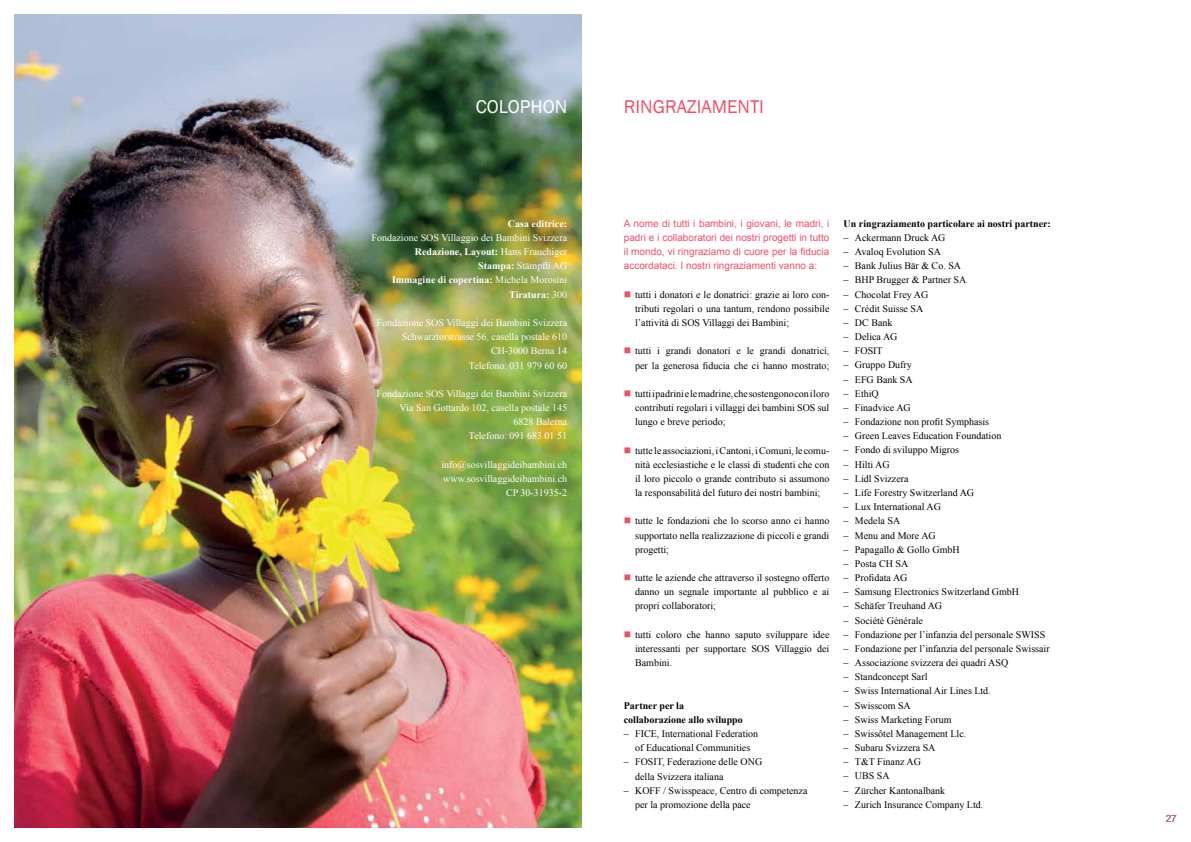
<style>
.page{position:relative;width:1191px;height:842px;background:#fff}
.page>*{position:absolute;margin:0;border:0;box-sizing:border-box;transform-origin:0 0}
.t1{font:19px "Franklin Gothic";color:#f04e69}
.t2{font:19px "Franklin Gothic";color:#fff}
.t3{font:10px/14.2px "Times New Roman";color:#000;text-align:justify}
.t4{font:10px/14.2px "Times New Roman";color:#fff;text-align:right}
.t5{font:10px/14.2px "Arial";color:#f04e69;text-align:justify}
.t6{font:700 10px/14.2px "Times New Roman";color:#000}
.t7{font:700 10px "Times New Roman";color:#fff}
.s1{font-weight:700}
.s2{color:#f04e69}
</style>
<div class="page">
<img style="left:14px;top:14px;width:567px;height:814px">
<h1 class="t2" style="left:476px;top:94px;width:24px">COLOPHON</h1>
<p class="t7" style="left:508px;top:217px;width:61px">Casa editrice:</p>
<p class="t4" style="left:371px;top:230px;width:197px">Fondazione SOS Villaggio dei Bambini Svizzera<br><span class="s1">Redazione, Layout:</span> Hans Frauchiger<br><span class="s1">Stampa:</span> Stämpfli AG<br><span class="s1">Immagine di copertina:</span> Michela Morosini<br><span class="s1">Tiratura:</span> 300</p>
<p class="t4" style="left:376px;top:315px;width:192px">Fondazione SOS Villaggi dei Bambini Svizzera<br>Schwarztorstrasse 56, casella postale 610<br>CH-3000 Berna 14<br>Telefono: 031 979 60 60</p>
<p class="t4" style="left:376px;top:386px;width:192px">Fondazione SOS Villaggi dei Bambini Svizzera<br>Via San Gottardo 102, casella postale 145<br>6828 Balerna<br>Telefono: 091 683 01 51</p>
<p class="t4" style="left:441px;top:457px;width:127px">info@sosvillaggideibambini.ch www.sosvillaggideibambini.ch<br>CP 30-31935-2</p>
<h1 class="t1" style="left:624px;top:94px;width:23px">RINGRAZIAMENTI</h1>
<p class="t5" style="left:624px;top:216px;width:207px">A nome di tutti i bambini, i giovani, le madri, i padri e i collaboratori dei nostri progetti in tutto il mondo, vi ringraziamo di cuore per la fiducia accordataci. I nostri ringraziamenti vanno a:</p>
<p class="t3" style="left:635px;top:287px;width:196px;text-indent:-11px"><span class="s2">■</span> tutti i donatori e le donatrici: grazie ai loro con&shy;tributi regolari o una tantum, rendono possibile l’attività di SOS Villaggi dei Bambini;</p>
<p class="t3" style="left:624px;top:344px;width:207px;text-align:right"><span class="s2">■</span> tutti i grandi donatori e le grandi donatrici, per la generosa fiducia che ci hanno mostrato;</p>
<p class="t3" style="left:635px;top:386px;width:196px;text-indent:-11px"><span class="s2">■</span> tutti i padrini e le madrine, che sostengono con i loro contributi regolari i villaggi dei bambini SOS sul lungo e breve periodo;</p>
<p class="t3" style="left:635px;top:443px;width:196px;text-indent:-11px"><span class="s2">■</span> tutte le associazioni, i Cantoni, i Comuni, le comu&shy;nità ecclesiastiche e le classi di studenti che con il loro piccolo o grande contributo si assumono la responsabilità del futuro dei nostri bambini;</p>
<p class="t3" style="left:635px;top:514px;width:196px;text-indent:-11px"><span class="s2">■</span> tutte le fondazioni che lo scorso anno ci hanno supportato nella realizzazione di piccoli e grandi progetti;</p>
<p class="t3" style="left:635px;top:570px;width:196px;text-indent:-11px"><span class="s2">■</span> tutte le aziende che attraverso il sostegno offerto danno un segnale importante al pubblico e ai propri collaboratori;</p>
<p class="t3" style="left:635px;top:627px;width:196px;text-indent:-11px"><span class="s2">■</span> tutti coloro che hanno saputo sviluppare idee interessanti per supportare SOS Villaggio dei Bambini.</p>
<p class="t6" style="left:624px;top:698px;width:120px">Partner per la collaborazione allo sviluppo</p>
<p class="t3" style="left:624px;top:726px;width:136px;text-align:center">– FICE, International Federation of Educational Communities</p>
<p class="t3" style="left:635px;top:755px;width:129px;text-indent:-11px">– FOSIT, Federazione delle ONG della Svizzera italiana</p>
<p class="t3" style="left:635px;top:783px;width:174px;text-indent:-11px">– KOFF / Swisspeace, Centro di competenza per la promozione della pace</p>
<p class="t6" style="left:843px;top:216px;width:209px">Un ringraziamento particolare ai nostri partner:</p>
<p class="t3" style="left:843px;top:230px;width:103px">– Ackermann Druck AG</p>
<p class="t3" style="left:843px;top:244px;width:99px">– Avaloq Evolution SA</p>
<p class="t3" style="left:843px;top:259px;width:119px">– Bank Julius Bär &amp; Co. SA</p>
<p class="t3" style="left:843px;top:273px;width:124px">– BHP Brugger &amp; Partner SA</p>
<p class="t3" style="left:843px;top:287px;width:86px">– Chocolat Frey AG</p>
<p class="t3" style="left:843px;top:301px;width:81px">– Crédit Suisse SA</p>
<p class="t3" style="left:843px;top:315px;width:50px">– DC Bank</p>
<p class="t3" style="left:843px;top:329px;width:55px">– Delica AG</p>
<p class="t3" style="left:843px;top:344px;width:41px">– FOSIT</p>
<p class="t3" style="left:843px;top:358px;width:70px">– Gruppo Dufry</p>
<p class="t3" style="left:843px;top:372px;width:71px">– EFG Bank SA</p>
<p class="t3" style="left:843px;top:386px;width:37px">– EthiQ</p>
<p class="t3" style="left:843px;top:400px;width:69px">– Finadvice AG</p>
<p class="t3" style="left:843px;top:414px;width:147px">– Fondazione non profit Symphasis</p>
<p class="t3" style="left:843px;top:429px;width:159px">– Green Leaves Education Foundation</p>
<p class="t3" style="left:843px;top:443px;width:117px">– Fondo di sviluppo Migros</p>
<p class="t3" style="left:843px;top:457px;width:48px">– Hilti AG</p>
<p class="t3" style="left:843px;top:471px;width:66px">– Lidl Svizzera</p>
<p class="t3" style="left:843px;top:485px;width:132px">– Life Forestry Switzerland AG</p>
<p class="t3" style="left:843px;top:500px;width:99px">– Lux International AG</p>
<p class="t3" style="left:843px;top:514px;width:58px">– Medela SA</p>
<p class="t3" style="left:843px;top:528px;width:94px">– Menu and More AG</p>
<p class="t3" style="left:843px;top:542px;width:118px">– Papagallo &amp; Gollo GmbH</p>
<p class="t3" style="left:843px;top:556px;width:66px">– Posta CH SA</p>
<p class="t3" style="left:843px;top:570px;width:65px">– Profidata AG</p>
<p class="t3" style="left:843px;top:585px;width:177px">– Samsung Electronics Switzerland GmbH</p>
<p class="t3" style="left:843px;top:599px;width:100px">– Schäfer Treuhand AG</p>
<p class="t3" style="left:843px;top:613px;width:81px">– Société Générale</p>
<p class="t3" style="left:843px;top:627px;width:203px">– Fondazione per l’infanzia del personale SWISS</p>
<p class="t3" style="left:843px;top:641px;width:208px">– Fondazione per l’infanzia del personale Swissair</p>
<p class="t3" style="left:843px;top:655px;width:166px">– Associazione svizzera dei quadri ASQ</p>
<p class="t3" style="left:843px;top:670px;width:85px">– Standconcept Sarl</p>
<p class="t3" style="left:843px;top:684px;width:149px">– Swiss International Air Lines Ltd.</p>
<p class="t3" style="left:843px;top:698px;width:69px">– Swisscom SA</p>
<p class="t3" style="left:843px;top:712px;width:110px">– Swiss Marketing Forum</p>
<p class="t3" style="left:843px;top:726px;width:124px">– Swissôtel Management Llc.</p>
<p class="t3" style="left:843px;top:740px;width:93px">– Subaru Svizzera SA</p>
<p class="t3" style="left:843px;top:755px;width:79px">– T&amp;T Finanz AG</p>
<p class="t3" style="left:843px;top:769px;width:48px">– UBS SA</p>
<p class="t3" style="left:843px;top:783px;width:103px">– Zürcher Kantonalbank</p>
<p class="t3" style="left:843px;top:797px;width:141px">– Zurich Insurance Company Ltd.</p>
<p class="t5" style="left:1165px;top:812px;width:13px">27</p>
</div>
